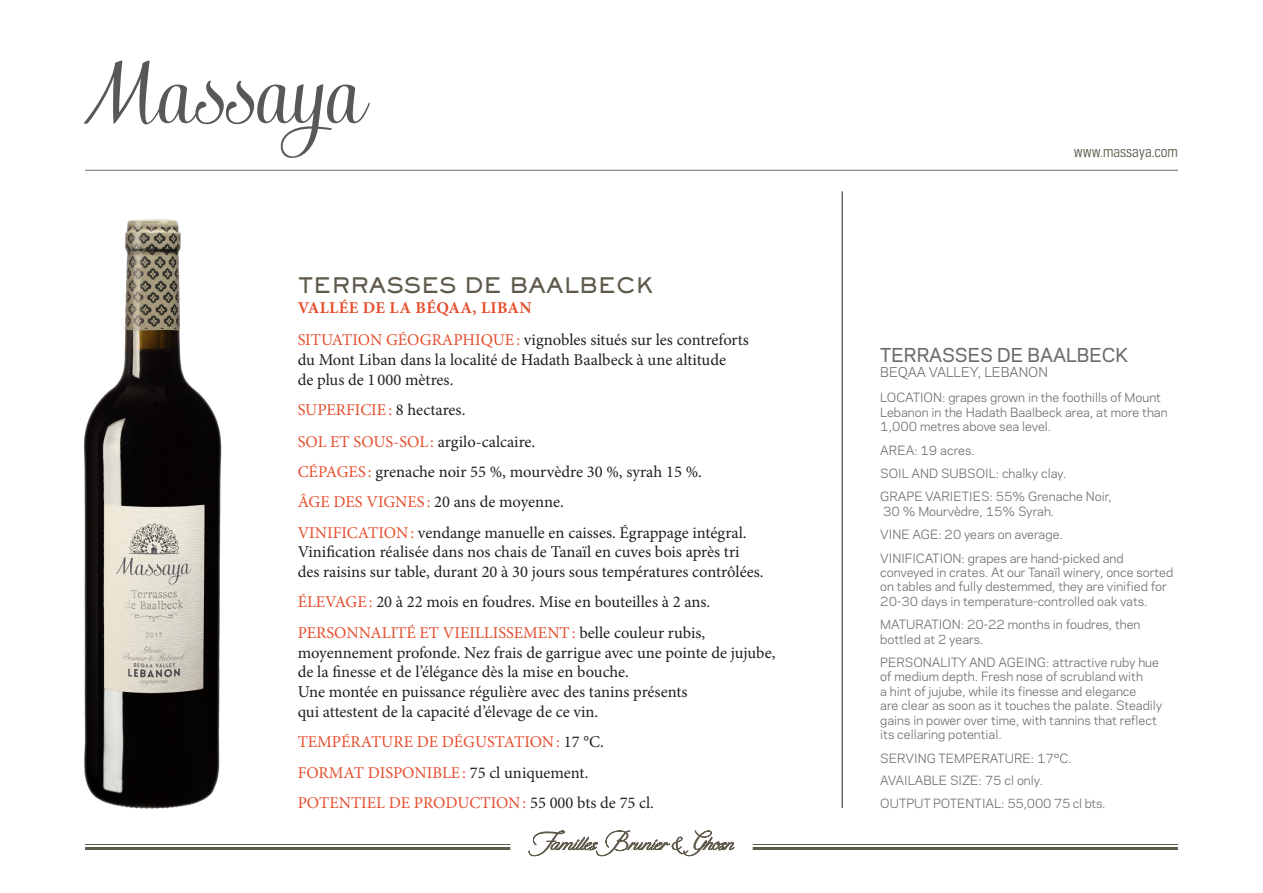
<style>
.page{position:relative;width:1263px;height:893px;background:#fff}
.page>*{position:absolute;margin:0;border:0;box-sizing:border-box;transform-origin:0 0}
.t1{font:21px "AT Sackers Heavy Gothic";color:#605a4c}
.t2{font:500 18px "Galaxie Polaris";color:#6c6d70}
.t3{font:16.5px/19.8px "Minion Pro";color:#231f20}
.t4{font:16.5px/30.3px "Minion Pro";color:#e54f2f}
.t5{font:15px "Galaxie Polaris Condensed";color:#605a4c}
.t6{font:12.75px "Galaxie Polaris";color:#6c6d70}
.t7{font:12px/14.4px "Galaxie Polaris";color:#6c6d70}
.s1{font-weight:700;color:#e54f2f}
.s2{color:#e54f2f}
.s3{color:#231f20}
</style>
<div class="page">
<hr style="left:85px;top:170px;width:1093px;height:1px;background:#6c6d70">
<hr style="left:842px;top:191px;width:1px;height:617px;background:#231f20">
<svg style="left:83px;top:60px;width:287px;height:98px"></svg>
<img style="left:84px;top:219px;width:138px;height:590px">
<hr style="left:85px;top:844px;width:425px;height:1px;background:#605a4c">
<hr style="left:85px;top:847px;width:425px;height:3px;background:#605a4c">
<hr style="left:753px;top:844px;width:425px;height:1px;background:#605a4c">
<hr style="left:753px;top:847px;width:425px;height:3px;background:#605a4c">
<svg style="left:529px;top:830px;width:205px;height:26px"></svg>
<h1 class="t1" style="left:298px;top:272px;width:357px">TERRASSES DE BAALBECK</h1>
<h3 class="t3" style="left:298px;top:292px;width:453px;line-height:31.8px"><span class="s1">VALLÉE DE LA BÉQAA, LIBAN<br></span><span class="s2">SITUATION GÉOGRAPHIQUE:</span> vignobles situés sur les contreforts</h3>
<h3 class="t3" style="left:298px;top:350px;width:430px">du Mont Liban dans la localité de Hadath Baalbeck à une altitude de plus de 1 000 mètres.</h3>
<h3 class="t3" style="left:298px;top:394px;width:239px;line-height:31.8px"><span class="s2">SUPERFICIE:</span> 8 hectares.<br><span class="s2">SOL ET SOUS-SOL:</span> argilo-calcaire.</h3>
<h3 class="t3" style="left:298px;top:457px;width:450px;line-height:30.3px"><span class="s2">CÉPAGES :</span> grenache noir 55 %, mourvèdre 30 %, syrah 15 %.<br><span class="s2">ÂGE DES VIGNES :</span> 20 ans de moyenne.<br><span class="s2">VINIFICATION:</span> vendange manuelle en caisses. Égrappage intégral.</h3>
<h3 class="t3" style="left:298px;top:542px;width:467px">Vinification réalisée dans nos chais de Tanaïl en cuves bois après tri des raisins sur table, durant 20 à 30 jours sous températures contrôlées.</h3>
<h3 class="t3" style="left:298px;top:587px;width:414px;line-height:30.3px"><span class="s2">ÉLEVAGE:</span> 20 à 22 mois en foudres. Mise en bouteilles à 2 ans.<br><span class="s2">PERSONNALITÉ ET VIEILLISSEMENT:</span> belle couleur rubis,</h3>
<h3 class="t3" style="left:298px;top:642px;width:479px">moyennement profonde. Nez frais de garrigue avec une pointe de jujube, de la finesse et de l’élégance dès la mise en bouche.<br>Une montée en puissance régulière avec des tanins présents<br>qui attestent de la capacité d’élevage de ce vin.</h3>
<h3 class="t4" style="left:298px;top:727px;width:358px">TEMPÉRATURE DE DÉGUSTATION: <span class="s3">17 °C.<br></span>FORMAT DISPONIBLE: <span class="s3">75 cl uniquement.<br></span>POTENTIEL DE PRODUCTION: <span class="s3">55 000 bts de 75 cl.</span></h3>
<p class="t5" style="left:1074px;top:141px;width:106px">www.massaya.com</p>
<h2 class="t2" style="left:880px;top:342px;width:250px">TERRASSES DE BAALBECK</h2>
<p class="t6" style="left:880px;top:363px;width:169px">BEQAA VALLEY, LEBANON</p>
<p class="t7" style="left:880px;top:390px;width:289px">LOCATION: grapes grown in the foothills of Mount<br>Lebanon in the Hadath Baalbeck area, at more than<br>1,000 metres above sea level.</p>
<p class="t7" style="left:880px;top:438px;width:233px;line-height:23.4px">AREA: 19 acres.<br>SOIL AND SUBSOIL: chalky clay.<br>GRAPE VARIETIES: 55% Grenache Noir,</p>
<p class="t7" style="left:880px;top:499px;width:245px;line-height:23.4px">30 % Mourvèdre, 15% Syrah.<br>VINE AGE: 20 years on average.<br>VINIFICATION: grapes are hand-picked and</p>
<p class="t7" style="left:880px;top:564px;width:295px">conveyed in crates. At our Tanaïl winery, once sorted on tables and fully destemmed, they are vinified for<br>20-30 days in temperature-controlled oak vats.</p>
<p class="t7" style="left:880px;top:617px;width:262px">MATURATION: 20-22 months in foudres, then bottled at 2 years.</p>
<p class="t7" style="left:880px;top:654px;width:284px">PERSONALITY AND AGEING: attractive ruby hue of medium depth. Fresh nose of scrubland with<br>a hint of jujube, while its finesse and elegance<br>are clear as soon as it touches the palate. Steadily gains in power over time, with tannins that reflect its cellaring potential.</p>
<p class="t7" style="left:880px;top:746px;width:227px;line-height:22.5px">SERVING TEMPERATURE: 17°C.<br>AVAILABLE SIZE: 75 cl only.<br>OUTPUT POTENTIAL: 55,000 75 cl bts.</p>
</div>
